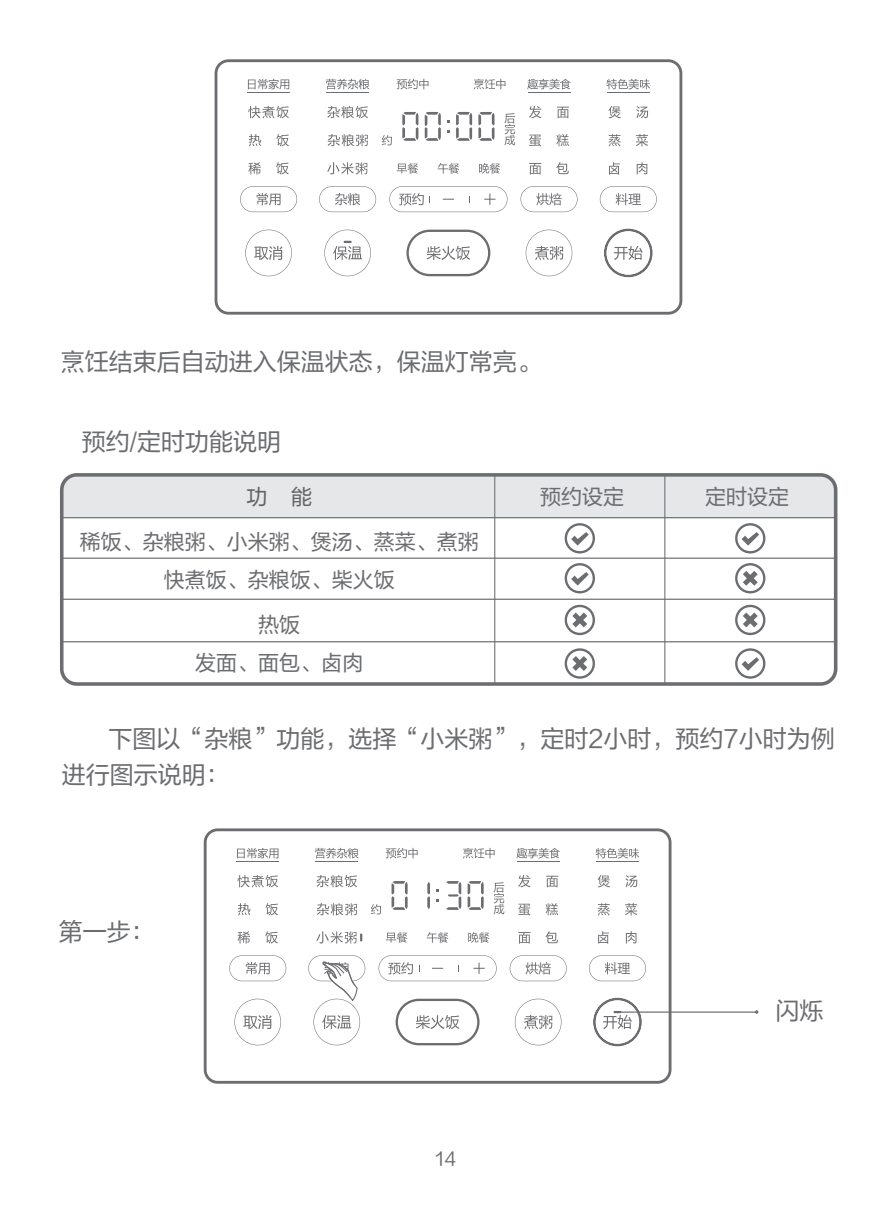
<style>
.page{position:relative;width:893px;height:1208px;background:#fff}
.page>*{position:absolute;margin:0;border:0;box-sizing:border-box;transform-origin:0 0}
.t1{font:24px/36px "FZLTHJW GB1 0";color:#6c6d70}
.t2{font:21px/37.5px "FZLTHJW GB1 0";color:#6c6d70;text-align:center}
.t3{font:21px "FZLTHJW GB1 0";color:#606264}
.t4{font:18px "FZLTHJW GB1 0";color:#6c6d70}
</style>
<div class="page">
<div style="left:65px;top:478px;width:767px;height:39px;background:#e6e7e9"></div>
<div style="left:60px;top:473px;width:777px;height:213px;border:4px solid #6c6d70;border-radius:15px"></div>
<hr style="left:61px;top:517px;width:774px;height:1px;background:#6c6d70">
<hr style="left:61px;top:598px;width:774px;height:2px;background:#6c6d70">
<hr style="left:61px;top:641px;width:774px;height:1px;background:#6c6d70">
<hr style="left:61px;top:557px;width:774px;height:2px;background:#6c6d70">
<hr style="left:664px;top:475px;width:1px;height:209px;background:#6c6d70">
<hr style="left:494px;top:475px;width:1px;height:209px;background:#6c6d70">
<svg style="left:565px;top:523px;width:30px;height:30px"></svg>
<svg style="left:565px;top:563px;width:30px;height:30px"></svg>
<svg style="left:735px;top:563px;width:30px;height:30px"></svg>
<svg style="left:735px;top:605px;width:30px;height:30px"></svg>
<svg style="left:565px;top:605px;width:30px;height:30px"></svg>
<svg style="left:565px;top:648px;width:30px;height:30px"></svg>
<svg style="left:735px;top:523px;width:30px;height:30px"></svg>
<svg style="left:735px;top:648px;width:30px;height:30px"></svg>
<div style="left:215px;top:59px;width:467px;height:256px;border:3px solid #6c6d70;border-radius:13px"></div>
<hr style="left:247px;top:92px;width:43px;height:1px;background:#6c6d70">
<hr style="left:326px;top:92px;width:43px;height:1px;background:#6c6d70">
<hr style="left:528px;top:92px;width:42px;height:1px;background:#6c6d70">
<hr style="left:607px;top:92px;width:42px;height:1px;background:#6c6d70">
<svg style="left:248px;top:162px;width:13px;height:12px"></svg>
<svg style="left:276px;top:162px;width:13px;height:12px"></svg>
<svg style="left:438px;top:163px;width:21px;height:11px"></svg>
<svg style="left:479px;top:163px;width:21px;height:11px"></svg>
<svg style="left:397px;top:163px;width:21px;height:11px"></svg>
<svg style="left:240px;top:186px;width:57px;height:26px"></svg>
<svg style="left:319px;top:186px;width:57px;height:26px"></svg>
<svg style="left:520px;top:186px;width:57px;height:26px"></svg>
<svg style="left:600px;top:186px;width:57px;height:26px"></svg>
<svg style="left:608px;top:106px;width:13px;height:12px"></svg>
<svg style="left:636px;top:106px;width:12px;height:12px"></svg>
<svg style="left:608px;top:134px;width:13px;height:12px"></svg>
<svg style="left:636px;top:134px;width:12px;height:12px"></svg>
<svg style="left:609px;top:162px;width:11px;height:12px"></svg>
<svg style="left:637px;top:162px;width:10px;height:12px"></svg>
<svg style="left:248px;top:106px;width:41px;height:12px"></svg>
<svg style="left:249px;top:134px;width:12px;height:12px"></svg>
<svg style="left:276px;top:134px;width:13px;height:12px"></svg>
<svg style="left:328px;top:134px;width:40px;height:12px"></svg>
<svg style="left:327px;top:162px;width:40px;height:12px"></svg>
<svg style="left:529px;top:106px;width:12px;height:12px"></svg>
<svg style="left:557px;top:107px;width:12px;height:11px"></svg>
<svg style="left:529px;top:135px;width:12px;height:11px"></svg>
<svg style="left:556px;top:134px;width:13px;height:12px"></svg>
<svg style="left:529px;top:163px;width:12px;height:11px"></svg>
<svg style="left:556px;top:162px;width:13px;height:12px"></svg>
<svg style="left:389px;top:186px;width:118px;height:26px"></svg>
<svg style="left:326px;top:79px;width:43px;height:10px"></svg>
<svg style="left:606px;top:79px;width:44px;height:10px"></svg>
<svg style="left:327px;top:106px;width:41px;height:12px"></svg>
<svg style="left:474px;top:79px;width:31px;height:10px"></svg>
<svg style="left:397px;top:79px;width:31px;height:10px"></svg>
<svg style="left:478px;top:112px;width:16px;height:29px"></svg>
<svg style="left:402px;top:112px;width:16px;height:29px"></svg>
<svg style="left:504px;top:113px;width:11px;height:32px"></svg>
<svg style="left:382px;top:135px;width:10px;height:10px"></svg>
<svg style="left:248px;top:79px;width:41px;height:10px"></svg>
<svg style="left:245px;top:230px;width:47px;height:46px"></svg>
<svg style="left:526px;top:230px;width:46px;height:46px"></svg>
<svg style="left:604px;top:228px;width:49px;height:50px"></svg>
<svg style="left:406px;top:230px;width:84px;height:46px"></svg>
<svg style="left:425px;top:112px;width:16px;height:29px"></svg>
<svg style="left:456px;top:112px;width:16px;height:29px"></svg>
<div style="left:204px;top:828px;width:467px;height:255px;border:3px solid #6c6d70;border-radius:13px"></div>
<hr style="left:237px;top:861px;width:42px;height:1px;background:#6c6d70">
<hr style="left:316px;top:861px;width:42px;height:1px;background:#6c6d70">
<hr style="left:517px;top:861px;width:42px;height:1px;background:#6c6d70">
<hr style="left:596px;top:861px;width:43px;height:1px;background:#6c6d70">
<svg style="left:238px;top:931px;width:12px;height:12px"></svg>
<svg style="left:265px;top:931px;width:13px;height:12px"></svg>
<svg style="left:427px;top:932px;width:21px;height:10px"></svg>
<svg style="left:468px;top:932px;width:21px;height:10px"></svg>
<svg style="left:386px;top:932px;width:21px;height:10px"></svg>
<svg style="left:229px;top:955px;width:57px;height:26px"></svg>
<svg style="left:510px;top:955px;width:57px;height:26px"></svg>
<svg style="left:589px;top:955px;width:57px;height:26px"></svg>
<svg style="left:598px;top:875px;width:12px;height:12px"></svg>
<svg style="left:625px;top:875px;width:12px;height:12px"></svg>
<svg style="left:598px;top:903px;width:12px;height:12px"></svg>
<svg style="left:625px;top:903px;width:12px;height:12px"></svg>
<svg style="left:598px;top:931px;width:11px;height:12px"></svg>
<svg style="left:626px;top:931px;width:10px;height:12px"></svg>
<svg style="left:237px;top:875px;width:41px;height:12px"></svg>
<svg style="left:238px;top:903px;width:12px;height:12px"></svg>
<svg style="left:266px;top:903px;width:12px;height:12px"></svg>
<svg style="left:317px;top:903px;width:40px;height:12px"></svg>
<svg style="left:518px;top:875px;width:13px;height:12px"></svg>
<svg style="left:546px;top:875px;width:12px;height:12px"></svg>
<svg style="left:518px;top:903px;width:12px;height:12px"></svg>
<svg style="left:546px;top:903px;width:12px;height:12px"></svg>
<svg style="left:518px;top:932px;width:12px;height:11px"></svg>
<svg style="left:545px;top:931px;width:13px;height:12px"></svg>
<svg style="left:379px;top:955px;width:118px;height:26px"></svg>
<svg style="left:315px;top:848px;width:44px;height:10px"></svg>
<svg style="left:596px;top:848px;width:43px;height:10px"></svg>
<svg style="left:316px;top:875px;width:41px;height:12px"></svg>
<svg style="left:316px;top:931px;width:46px;height:12px"></svg>
<svg style="left:463px;top:848px;width:32px;height:10px"></svg>
<svg style="left:386px;top:848px;width:32px;height:10px"></svg>
<svg style="left:494px;top:882px;width:10px;height:32px"></svg>
<svg style="left:371px;top:904px;width:10px;height:10px"></svg>
<svg style="left:237px;top:848px;width:41px;height:10px"></svg>
<svg style="left:234px;top:998px;width:47px;height:47px"></svg>
<svg style="left:515px;top:998px;width:46px;height:47px"></svg>
<svg style="left:396px;top:998px;width:84px;height:47px"></svg>
<hr style="left:621px;top:1011px;width:136px;height:1px;background:#6c6d70">
<svg style="left:446px;top:881px;width:15px;height:29px"></svg>
<svg style="left:468px;top:881px;width:16px;height:29px"></svg>
<svg style="left:391px;top:881px;width:17px;height:29px"></svg>
<svg style="left:427px;top:882px;width:3px;height:27px"></svg>
<svg style="left:308px;top:955px;width:57px;height:90px"></svg>
<svg style="left:527px;top:79px;width:44px;height:10px"></svg>
<svg style="left:517px;top:848px;width:43px;height:10px"></svg>
<svg style="left:324px;top:230px;width:47px;height:46px"></svg>
<svg style="left:593px;top:997px;width:50px;height:50px"></svg>
<p class="t1" style="left:61px;top:344px;width:481px">烹饪结束后自动进入保温状态，保温灯常亮。</p>
<p class="t1" style="left:82px;top:425px;width:201px">预约/定时功能说明</p>
<p class="t3" style="left:247px;top:485px;width:67px">功 能</p>
<p class="t2" style="left:540px;top:478px;width:85px">预约设定</p>
<p class="t2" style="left:705px;top:478px;width:85px">定时设定</p>
<p class="t2" style="left:80px;top:524px;width:401px">稀饭、杂粮粥、小米粥、煲汤、蒸菜、煮粥快煮饭、杂粮饭、柴火饭</p>
<p class="t2" style="left:195px;top:607px;width:169px">热饭<br>发面、面包、卤肉</p>
<p class="t1" style="left:62px;top:721px;width:774px;text-indent:47px">下图以“杂粮”功能，选择“小米粥”，定时2小时，预约7小时为例进行图示说明：</p>
<p class="t1" style="left:59px;top:914px;width:97px">第一步：</p>
<p class="t4" style="left:436px;top:1148px;width:22px">14</p>
<p class="t1" style="left:776px;top:993px;width:49px">闪烁</p>
</div>
